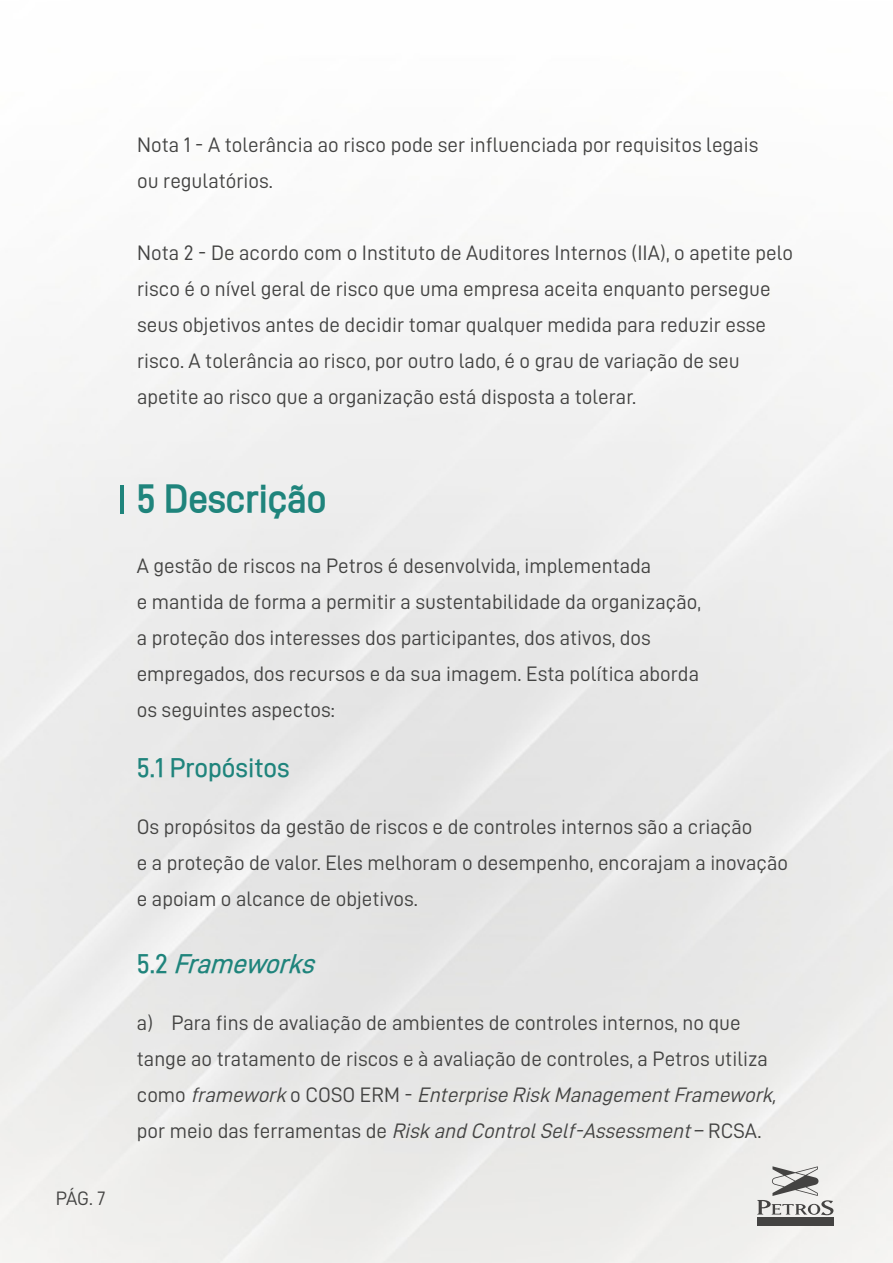
<style>
.page{position:relative;width:893px;height:1263px;background:#fff}
.page>*{position:absolute;margin:0;border:0;box-sizing:border-box;transform-origin:0 0}
.t1{font:700 39px "D DIN PRO Semi";color:#1f847c}
.t2{font:27px "D DIN PRO Medium";color:#1f847c}
.t3{font:italic 27px "D DIN PRO Medium";color:#1f847c}
.t4{font:21px/36px "D DIN PRO Regular";color:#434342}
.t5{font:19.5px "D DIN PRO Regular";color:#434342}
.s1{font-style:normal}
.s2{font-style:italic}
</style>
<div class="page">
<img style="left:0;top:274px;width:893px;height:989px">
<div style="left:757px;top:1217px;width:76px;height:8px;background:#444342"></div>
<svg style="left:757px;top:1166px;width:76px;height:49px;background:#c5c5c3"></svg>
<hr style="left:120px;top:485px;width:3px;height:29px;background:#1f847c">
<p class="t5" style="left:56px;top:1188px;width:51px">PÁG. 7</p>
<p class="t4" style="left:137px;top:127px;width:623px">Nota 1 - A tolerância ao risco pode ser influenciada por requisitos legais ou regulatórios.</p>
<p class="t4" style="left:137px;top:235px;width:657px">Nota 2 - De acordo com o Instituto de Auditores Internos (IIA), o apetite pelo risco é o nível geral de risco que uma empresa aceita enquanto persegue seus objetivos antes de decidir tomar qualquer medida para reduzir esse risco. A tolerância ao risco, por outro lado, é o grau de variação de seu apetite ao risco que a organização está disposta a tolerar.</p>
<h1 class="t1" style="left:137px;top:476px;width:191px">5 Descrição</h1>
<p class="t4" style="left:137px;top:548px;width:566px">A gestão de riscos na Petros é desenvolvida, implementada<br>e mantida de forma a permitir a sustentabilidade da organização, a proteção dos interesses dos participantes, dos ativos, dos empregados, dos recursos e da sua imagem. Esta política aborda os seguintes aspectos:</p>
<p class="t2" style="left:137px;top:753px;width:154px">5.1 Propósitos</p>
<p class="t4" style="left:137px;top:809px;width:653px">Os propósitos da gestão de riscos e de controles internos são a criação<br>e a proteção de valor. Eles melhoram o desempenho, encorajam a inovação e apoiam o alcance de objetivos.</p>
<p class="t3" style="left:137px;top:948px;width:186px"><span class="s1">5 . 2</span> Frameworks</p>
<p class="t4" style="left:137px;top:1004px;width:646px">a) Para fins de avaliação de ambientes de controles internos, no que tange ao tratamento de riscos e à avaliação de controles, a Petros utiliza c o m o <span class="s2">framework</span> o C O S O E R M - <span class="s2">Enterprise Risk ManagementFramework, </span>p o r m e i o d a s f e r r a m e n t a s d e <span class="s2">Risk and ControlSelf-Assessment</span>– R C S A .</p>
</div>
